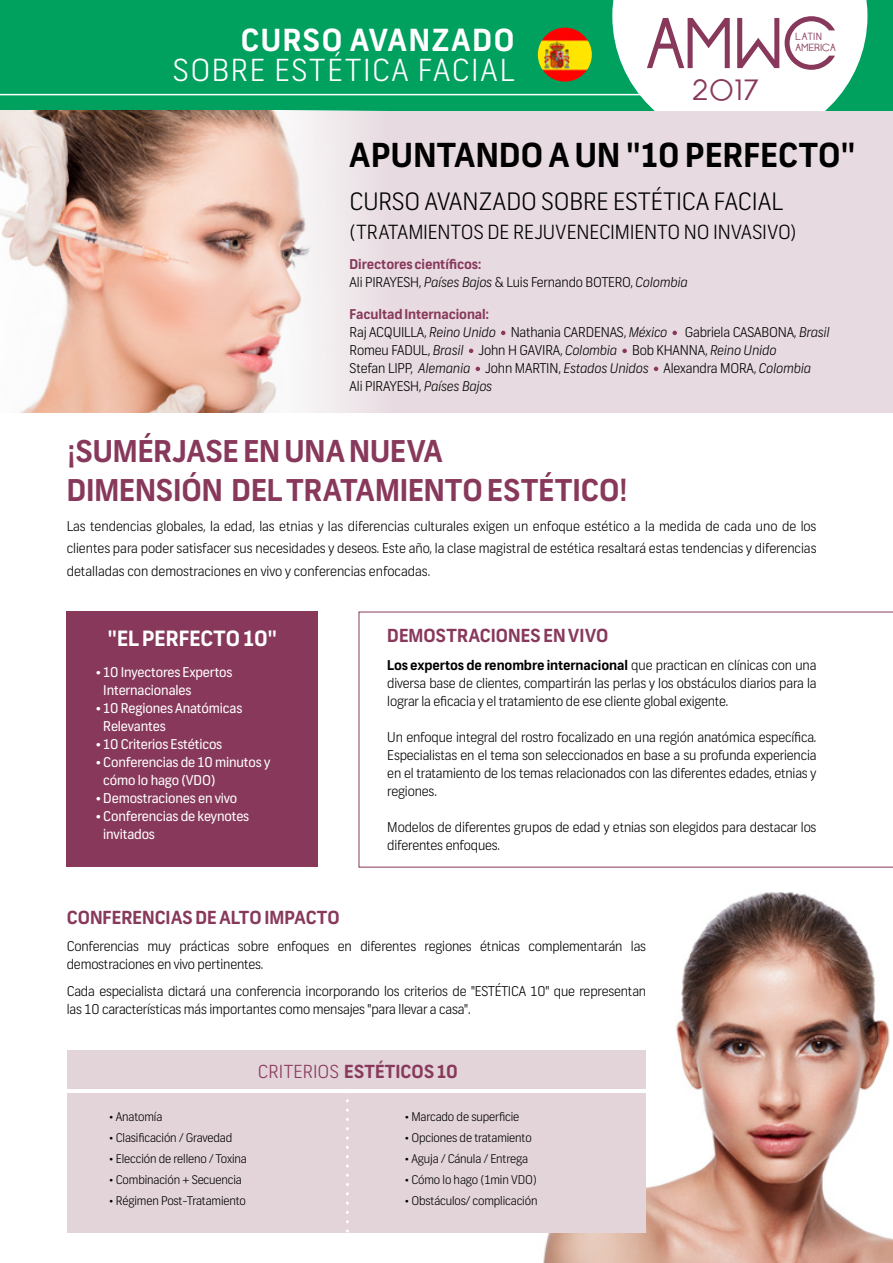
<style>
.page{position:relative;width:893px;height:1263px;background:#fff}
.page>*{position:absolute;margin:0;border:0;box-sizing:border-box;transform-origin:0 0}
.t1{font:71.7px "Opificio";color:#88395b}
.t2{font:700 33px "Frank";letter-spacing:.01em;color:#000}
.t3{font:300 30.3px "Frank";letter-spacing:.065em;color:#fff}
.t4{font:700 30.3px "Frank";letter-spacing:.055em;color:#fff}
.t5{font:700 30px/39px "Frank";color:#88395b}
.t6{font:29.1px "Opificio";color:#88395b}
.t7{font:300 24px "Frank";letter-spacing:.005em;color:#000}
.t8{font:700 21px "Frank";letter-spacing:.005em;color:#fff}
.t9{font:300 19.5px "Frank";color:#000}
.t10{font:700 18px "Frank";letter-spacing:.005em;color:#88395b}
.t11{font:300 13.5px/18px "Frank";letter-spacing:-.01em;color:#000}
.t12{font:13.5px/18px "Frank";letter-spacing:-.01em;color:#fff}
.t13{font:300 12px "Frank";letter-spacing:-.01em;color:#000}
.t14{font:10.35px/11.2px "Opificio";letter-spacing:.045em;color:#88395b}
.s1{font-weight:700;color:#88395b}
.s2{font-style:italic}
.s3{font-weight:700}
.s4{font-weight:300}
</style>
<div class="page">
<div style="left:0;top:0;width:893px;height:111px;background:#00a05f"></div>
<svg style="left:612px;top:0;width:255px;height:111px;background:#e8f6f1"></svg>
<hr style="left:0;top:94px;width:719px;height:1px;background:#fff">
<img style="left:531px;top:892px;width:362px;height:371px">
<img style="left:538px;top:28px;width:54px;height:54px;border-radius:27px">
<div style="left:0;top:111px;width:893px;height:301px;background:#e7dae0"></div>
<img style="left:0;top:111px;width:363px;height:301px">
<div style="left:67px;top:612px;width:251px;height:255px;background:#88395b"></div>
<svg style="left:359px;top:612px;width:534px;height:255px"></svg>
<div style="left:67px;top:1093px;width:578px;height:139px;background:#e3d4da"></div>
<div style="left:67px;top:1051px;width:578px;height:38px;background:#e3d4da"></div>
<svg style="left:346px;top:1101px;width:3px;height:132px"></svg>
<svg style="left:501px;top:331px;width:4px;height:4px"></svg>
<svg style="left:672px;top:331px;width:5px;height:4px"></svg>
<svg style="left:469px;top:349px;width:4px;height:4px"></svg>
<svg style="left:622px;top:349px;width:5px;height:4px"></svg>
<svg style="left:476px;top:367px;width:4px;height:4px"></svg>
<svg style="left:654px;top:367px;width:4px;height:4px"></svg>
<h3 class="t4" style="left:241px;top:22px;width:275px">CURSO AVANZADO</h3>
<h3 class="t3" style="left:173px;top:52px;width:343px">SOBRE ESTÉTICA FACIAL</h3>
<h1 class="t1" style="left:646px;top:4px;width:193px">AMWC</h1>
<p class="t14" style="left:796px;top:31px;width:42px">LATIN<br>AMERICA</p>
<h3 class="t6" style="left:693px;top:74px;width:67px">2017</h3>
<h2 class="t2" style="left:350px;top:135px;width:508px">APUNTANDO A UN "10 PERFECTO"</h2>
<h3 class="t7" style="left:350px;top:187px;width:435px">CURSO AVANZADO SOBRE ESTÉTICA FACIAL</h3>
<h3 class="t9" style="left:350px;top:220px;width:448px">(TRATAMIENTOS DE REJUVENECIMIENTO NO INVASIVO)</h3>
<p class="t11" style="left:350px;top:255px;width:339px"><span class="s1">Directores científicos:<br></span>Ali PIRAYESH, <span class="s2">Países Bajos</span> &amp; Luis Fernando BOTERO, <span class="s2">Colombia</span></p>
<p class="t11" style="left:350px;top:305px;width:319px"><span class="s1">Facultad Internacional:<br></span>Raj ACQUILLA, <span class="s2">Reino Unido</span> Nathania CARDENAS, <span class="s2">México</span></p>
<p class="t11" style="left:350px;top:323px;width:482px;text-indent:335px">Gabriela CASABONA, <span class="s2">Brasil </span>Romeu FADUL, <span class="s2">Brasil</span> John H GAVIRA, <span class="s2">Colombia</span> Bob KHANNA, <span class="s2">Reino Unido<br></span>Stefan LIPP, <span class="s2">Alemania</span> John MARTIN, <span class="s2">Estados Unidos</span> Alexandra MORA, <span class="s2">Colombia<br></span>Ali PIRAYESH, <span class="s2">Países Bajos</span></p>
<h3 class="t5" style="left:67px;top:433px;width:563px">¡SUMÉRJASE EN UNA NUEVA<br>DIMENSIÓN DEL TRATAMIENTO ESTÉTICO!</h3>
<p class="t11" style="left:67px;top:515px;width:751px;line-height:22.5px;text-align:justify">Las tendencias globales, la edad, las etnias y las diferencias culturales exigen un enfoque estético a la medida de cada uno de los clientes para poder satisfacer sus necesidades y deseos. Este año, la clase magistral de estética resaltará estas tendencias y diferencias detalladas con demostraciones en vivo y conferencias enfocadas.</p>
<h3 class="t8" style="left:108px;top:626px;width:171px">"EL PERFECTO 10"</h3>
<p class="t12" style="left:103px;top:664px;width:131px;text-indent:-8px">• 10 Inyectores Expertos<br>Internacionales</p>
<p class="t12" style="left:103px;top:700px;width:141px;text-indent:-8px">• 10 Regiones Anatómicas<br>Relevantes</p>
<p class="t12" style="left:96px;top:736px;width:128px">• 10 Criterios Estéticos</p>
<p class="t12" style="left:103px;top:754px;width:168px;text-indent:-8px">• Conferencias de 10 minutos y cómo lo hago (VDO)</p>
<p class="t12" style="left:96px;top:790px;width:143px">• Demostraciones en vivo</p>
<p class="t12" style="left:103px;top:808px;width:147px;text-indent:-8px">• Conferencias de keynotes invitados</p>
<h3 class="t10" style="left:67px;top:906px;width:274px">CONFERENCIAS DE ALTO IMPACTO</h3>
<h3 class="t10" style="left:387px;top:624px;width:222px">DEMOSTRACIONES EN VIVO</h3>
<p class="t11" style="left:387px;top:657px;width:431px;text-align:justify"><span class="s3">Los expertos de renombre internacional</span> que practican en clínicas con una diversa base de clientes, compartirán las perlas y los obstáculos diarios para la lograr la eficacia y el tratamiento de ese cliente global exigente.</p>
<p class="t11" style="left:387px;top:729px;width:431px;text-align:justify">Un enfoque integral del rostro focalizado en una región anatómica específica.<br>Especialistas en el tema son seleccionados en base a su profunda experiencia en el tratamiento de los temas relacionados con las diferentes edades, etnias y regiones.</p>
<p class="t11" style="left:387px;top:819px;width:431px">Modelos de diferentes grupos de edad y etnias son elegidos para destacar los diferentes enfoques.</p>
<p class="t11" style="left:67px;top:937px;width:581px">Conferencias muy prácticas sobre enfoques en diferentes regiones étnicas complementarán las demostraciones en vivo pertinentes.</p>
<p class="t11" style="left:67px;top:982px;width:581px">Cada especialista dictará una conferencia incorporando los criterios de "ESTÉTICA 10" que representan las 10 características más importantes como mensajes "para llevar a casa".</p>
<h3 class="t10" style="left:258px;top:1060px;width:202px"><span class="s4">CRITERIOS</span> ESTÉTICOS 10</h3>
<p class="t13" style="left:109px;top:1109px;width:55px">• Anatomía</p>
<p class="t13" style="left:405px;top:1109px;width:116px">• Marcado de superficie</p>
<p class="t13" style="left:109px;top:1130px;width:124px">• Clasificación / Gravedad</p>
<p class="t13" style="left:405px;top:1130px;width:129px">• Opciones de tratamiento</p>
<p class="t13" style="left:109px;top:1151px;width:139px">• Elección de relleno / Toxina</p>
<p class="t13" style="left:405px;top:1151px;width:125px">• Aguja / Cánula / Entrega</p>
<p class="t13" style="left:109px;top:1172px;width:134px">• Combinación + Secuencia</p>
<p class="t13" style="left:405px;top:1172px;width:134px">• Cómo lo hago (1min VDO)</p>
<p class="t13" style="left:109px;top:1193px;width:138px">• Régimen Post-Tratamiento</p>
<p class="t13" style="left:405px;top:1193px;width:134px">• Obstáculos/ complicación</p>
</div>
